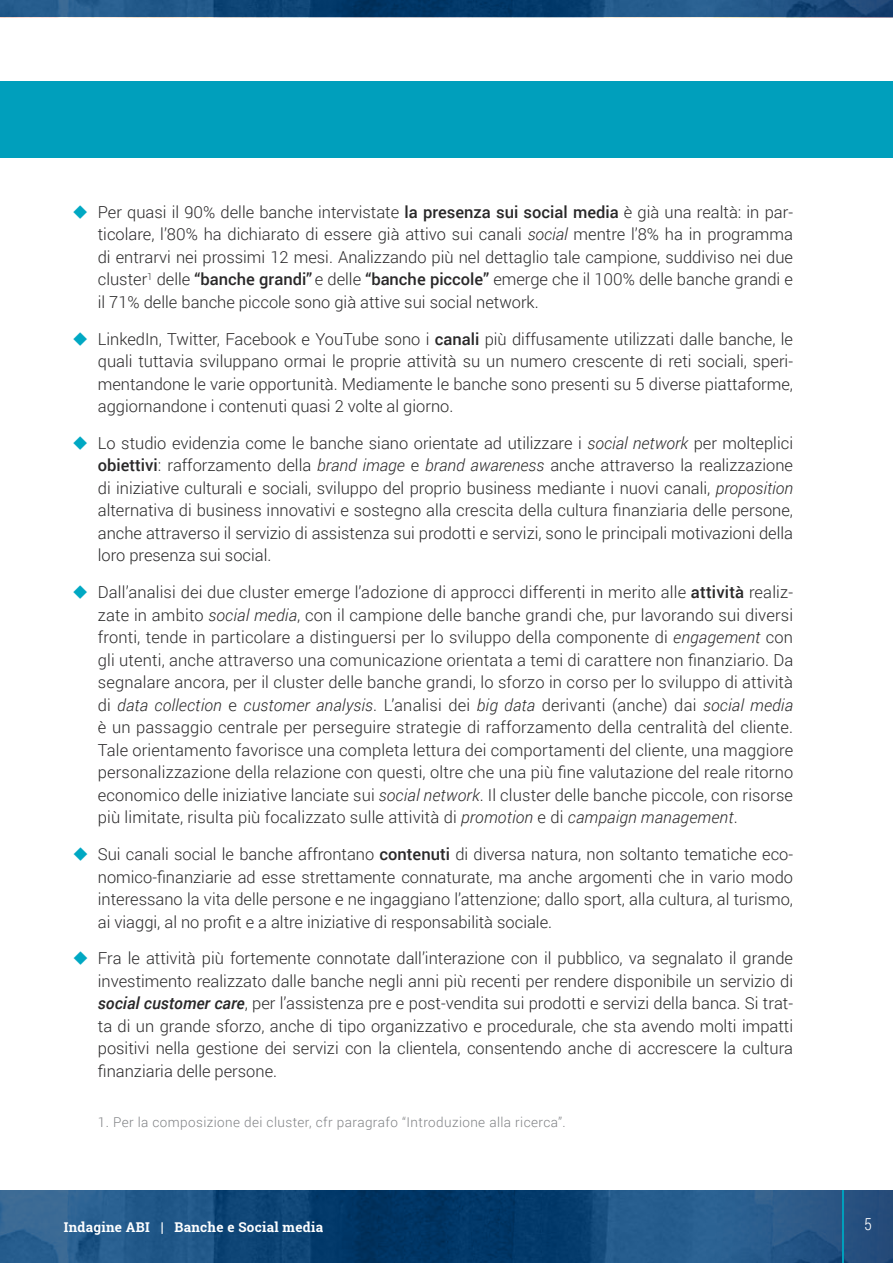
<style>
.page{position:relative;width:893px;height:1263px;background:#fff}
.page>*{position:absolute;margin:0;border:0;box-sizing:border-box;transform-origin:0 0}
.t1{font:300 16.5px/22.5px "Roboto";color:#292829;text-align:justify}
.t2{font:300 16.5px "Roboto Condensed";color:#fff}
.t3{font:300 13.5px "Roboto";letter-spacing:.03em;color:#808285}
.t4{font:700 13.5px "Roboto Slab";letter-spacing:.02em;color:#fff}
.s1{font-weight:500}
.s2{font-style:italic}
.s3{font-weight:500;font-style:italic}
</style>
<div class="page">
<svg style="left:0;top:1191px;width:893px;height:72px;background:#184d7d"></svg>
<svg style="left:0;top:0;width:893px;height:17px;background:#154a7b"></svg>
<hr style="left:843px;top:1191px;width:1px;height:72px;background:#009fbc">
<div style="left:0;top:81px;width:893px;height:76px;background:#009fbc"></div>
<p class="t1" style="left:98px;top:200px;width:697px">Per quasi il 90% delle banche intervistate <span class="s1">la presenza sui social media</span> è già una realtà: in par&shy;ticolare, l’80% ha dichiarato di essere già attivo sui canali <span class="s2">social</span> mentre l’8% ha in programma di entrarvi nei prossimi 12 mesi. Analizzando più nel dettaglio tale campione, suddiviso nei due cluster<sup>1</sup> delle <span class="s1">“banche grandi”</span> e delle <span class="s1">“banche piccole”</span> emerge che il 100% delle banche grandi e il 71% delle banche piccole sono già attive sui social network.</p>
<p class="t1" style="left:98px;top:327px;width:697px">LinkedIn, Twitter, Facebook e YouTube sono i <span class="s1">canali</span> più diffusamente utilizzati dalle banche, le quali tuttavia sviluppano ormai le proprie attività su un numero crescente di reti sociali, speri&shy;mentandone le varie opportunità. Mediamente le banche sono presenti su 5 diverse piattaforme, aggiornandone i contenuti quasi 2 volte al giorno.</p>
<p class="t1" style="left:98px;top:431px;width:697px">Lo studio evidenzia come le banche siano orientate ad utilizzare i <span class="s2">social network</span> per molteplici <span class="s1">obiettivi</span>: rafforzamento della <span class="s2">brand image</span> e <span class="s2">brand awareness</span> anche attraverso la realizzazione di iniziative culturali e sociali, sviluppo del proprio business mediante i nuovi canali, <span class="s2">proposition </span>alternativa di business innovativi e sostegno alla crescita della cultura finanziaria delle persone, anche attraverso il servizio di assistenza sui prodotti e servizi, sono le principali motivazioni della loro presenza sui social.</p>
<p class="t1" style="left:98px;top:580px;width:697px">Dall’analisi dei due cluster emerge l’adozione di approcci differenti in merito alle <span class="s1">attività</span> realiz&shy;zate in ambito <span class="s2">social media</span>, con il campione delle banche grandi che, pur lavorando sui diversi fronti, tende in particolare a distinguersi per lo sviluppo della componente di <span class="s2">engagement</span> con gli utenti, anche attraverso una comunicazione orientata a temi di carattere non finanziario. Da segnalare ancora, per il cluster delle banche grandi, lo sforzo in corso per lo sviluppo di attività di <span class="s2">data collection</span> e <span class="s2">customer analysis</span>. L’analisi dei <span class="s2">big data</span> derivanti (anche) dai <span class="s2">social media </span>è un passaggio centrale per perseguire strategie di rafforzamento della centralità del cliente.<br>Tale orientamento favorisce una completa lettura dei comportamenti del cliente, una maggiore personalizzazione della relazione con questi, oltre che una più fine valutazione del reale ritorno economico delle iniziative lanciate sui <span class="s2">social network</span>. Il cluster delle banche piccole, con risorse più limitate, risulta più focalizzato sulle attività di <span class="s2">promotion</span> e di <span class="s2">campaign management</span>.</p>
<p class="t1" style="left:98px;top:842px;width:697px">Sui canali social le banche affrontano <span class="s1">contenuti</span> di diversa natura, non soltanto tematiche eco&shy;nomico-finanziarie ad esse strettamente connaturate, ma anche argomenti che in vario modo interessano la vita delle persone e ne ingaggiano l’attenzione; dallo sport, alla cultura, al turismo, ai viaggi, al no profit e a altre iniziative di responsabilità sociale.</p>
<p class="t1" style="left:98px;top:947px;width:697px">Fra le attività più fortemente connotate dall’interazione con il pubblico, va segnalato il grande investimento realizzato dalle banche negli anni più recenti per rendere disponibile un servizio di <span class="s3">social customer care</span>, per l’assistenza pre e post-vendita sui prodotti e servizi della banca. Si trat&shy;ta di un grande sforzo, anche di tipo organizzativo e procedurale, che sta avendo molti impatti positivi nella gestione dei servizi con la clientela, consentendo anche di accrescere la cultura finanziaria delle persone.</p>
<p class="t3" style="left:98px;top:1113px;width:469px">1. Per la composizione dei cluster, cfr paragrafo “Introduzione alla ricerca”.</p>
<p class="t4" style="left:64px;top:1217px;width:261px">Indagine ABI | Banche e Social media</p>
<p class="t2" style="left:864px;top:1212px;width:9px">5</p>
</div>
